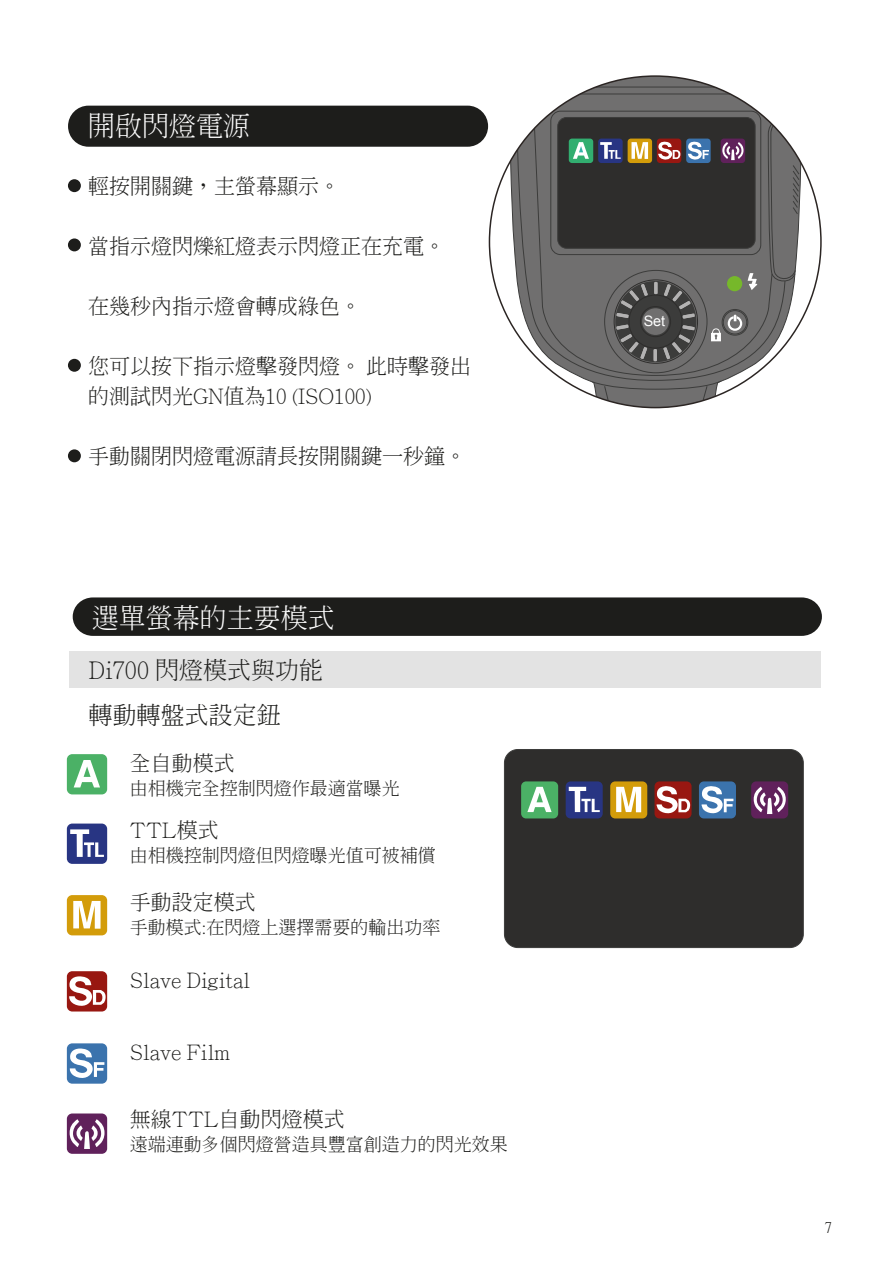
<style>
.page{position:relative;width:893px;height:1263px;background:#fff}
.page>*{position:absolute;margin:0;border:0;box-sizing:border-box;transform-origin:0 0}
.t1{font:300 27px "Adobe Ming Std";color:#fff}
.t2{font:300 24px/44.8px "Adobe Ming Std";color:#1d1d1b}
.t3{font:300 21px/30px "Adobe Ming Std";color:#1d1d1b}
.t4{font:300 18px "Adobe Ming Std";color:#1d1d1b}
.t5{font:15px "Ming Li U";color:#1d1d1b}
.t6{font:14.4px "Arial";color:#fff}
</style>
<div class="page">
<div style="left:68px;top:106px;width:420px;height:41px;background:#1d1d1b;border-radius:21px"></div>
<div style="left:73px;top:597px;width:749px;height:39px;background:#1d1d1b"></div>
<div style="left:504px;top:749px;width:299px;height:198px;background:#2e2d2c;border-radius:14px"></div>
<div style="left:504px;top:749px;width:299px;height:199px;border:1px solid #3c3c3b;border-radius:14px"></div>
<div style="left:566px;top:781px;width:37px;height:37px;background:#283583;border-radius:5px"></div>
<div style="left:521px;top:781px;width:37px;height:37px;background:#4bb166;border-radius:5px"></div>
<svg style="left:527px;top:787px;width:25px;height:25px"></svg>
<svg style="left:569px;top:787px;width:31px;height:25px"></svg>
<div style="left:610px;top:781px;width:37px;height:37px;background:#d39c0a;border-radius:5px"></div>
<svg style="left:616px;top:787px;width:25px;height:25px"></svg>
<div style="left:654px;top:781px;width:37px;height:37px;background:#981711;border-radius:5px"></div>
<svg style="left:656px;top:786px;width:34px;height:28px"></svg>
<div style="left:699px;top:781px;width:37px;height:37px;background:#3b73ad;border-radius:5px"></div>
<svg style="left:701px;top:786px;width:32px;height:28px"></svg>
<div style="left:751px;top:781px;width:37px;height:37px;background:#60215b;border-radius:5px"></div>
<svg style="left:754px;top:787px;width:32px;height:27px"></svg>
<svg style="left:502px;top:76px;width:307px;height:320px"></svg>
<hr style="left:537px;top:87px;width:237px;height:1px;background:#3c3c3b">
<hr style="left:509px;top:94px;width:293px;height:1px;background:#3c3c3b">
<svg style="left:721px;top:76px;width:19px;height:1px"></svg>
<svg style="left:516px;top:94px;width:269px;height:287px;background:#646462"></svg>
<svg style="left:592px;top:381px;width:130px;height:27px"></svg>
<svg style="left:768px;top:94px;width:34px;height:190px"></svg>
<div style="left:67px;top:823px;width:40px;height:41px;background:#283583;border-radius:5px"></div>
<svg style="left:70px;top:829px;width:34px;height:28px"></svg>
<div style="left:67px;top:754px;width:40px;height:40px;background:#4bb166;border-radius:5px"></div>
<svg style="left:74px;top:760px;width:26px;height:27px"></svg>
<div style="left:67px;top:895px;width:40px;height:40px;background:#d39c0a;border-radius:5px"></div>
<svg style="left:73px;top:901px;width:28px;height:28px"></svg>
<div style="left:67px;top:971px;width:40px;height:40px;background:#981711;border-radius:5px"></div>
<svg style="left:69px;top:976px;width:37px;height:30px"></svg>
<div style="left:67px;top:1043px;width:40px;height:41px;background:#3b73ad;border-radius:5px"></div>
<svg style="left:69px;top:1048px;width:35px;height:30px"></svg>
<div style="left:67px;top:1113px;width:40px;height:41px;background:#60215b;border-radius:5px"></div>
<svg style="left:70px;top:1119px;width:35px;height:30px"></svg>
<div style="left:68px;top:179px;width:13px;height:13px;background:#1d1d1b;border-radius:50%"></div>
<div style="left:68px;top:359px;width:13px;height:13px;background:#1d1d1b;border-radius:50%"></div>
<div style="left:68px;top:238px;width:13px;height:13px;background:#1d1d1b;border-radius:50%"></div>
<div style="left:68px;top:449px;width:13px;height:13px;background:#1d1d1b;border-radius:50%"></div>
<div style="left:70px;top:651px;width:751px;height:37px;background:#e3e3e3"></div>
<p class="t1" style="left:88px;top:111px;width:164px">開啟閃燈電源</p>
<p class="t3" style="left:88px;top:170px;width:253px">輕按開關鍵，主螢幕顯示。</p>
<p class="t3" style="left:88px;top:230px;width:358px">當指示燈閃爍紅燈表示閃燈正在充電。</p>
<p class="t3" style="left:88px;top:290px;width:274px">在幾秒內指示燈會轉成綠色。</p>
<p class="t3" style="left:88px;top:350px;width:385px">您可以按下指示燈擊發閃燈。 此時擊發出的測試閃光GN值為10 (ISO100)</p>
<p class="t3" style="left:88px;top:440px;width:379px">手動關閉閃燈電源請長按開關鍵一秒鐘。</p>
<p class="t1" style="left:92px;top:604px;width:244px">選單螢幕的主要模式</p>
<p class="t2" style="left:89px;top:647px;width:236px">Di700 閃燈模式與功能轉動轉盤式設定鈕</p>
<p class="t3" style="left:130px;top:747px;width:106px">全自動模式</p>
<p class="t4" style="left:130px;top:778px;width:271px">由相機完全控制閃燈作最適當曝光</p>
<p class="t3" style="left:130px;top:815px;width:90px">TTL模式</p>
<p class="t4" style="left:130px;top:846px;width:307px">由相機控制閃燈但閃燈曝光值可被補償</p>
<p class="t3" style="left:130px;top:887px;width:127px">手動設定模式</p>
<p class="t4" style="left:130px;top:917px;width:312px">手動模式:在閃燈上選擇需要的輸出功率</p>
<p class="t3" style="left:130px;top:965px;width:122px">Slave Digital</p>
<p class="t3" style="left:130px;top:1037px;width:102px">Slave Film</p>
<p class="t3" style="left:130px;top:1103px;width:216px">無線TTL自動閃燈模式</p>
<p class="t4" style="left:130px;top:1134px;width:379px">遠端連動多個閃燈營造具豐富創造力的閃光效果</p>
<p class="t6" style="left:644px;top:312px;width:23px">Set</p>
<p class="t5" style="left:824px;top:1220px;width:9px">7</p>
</div>
